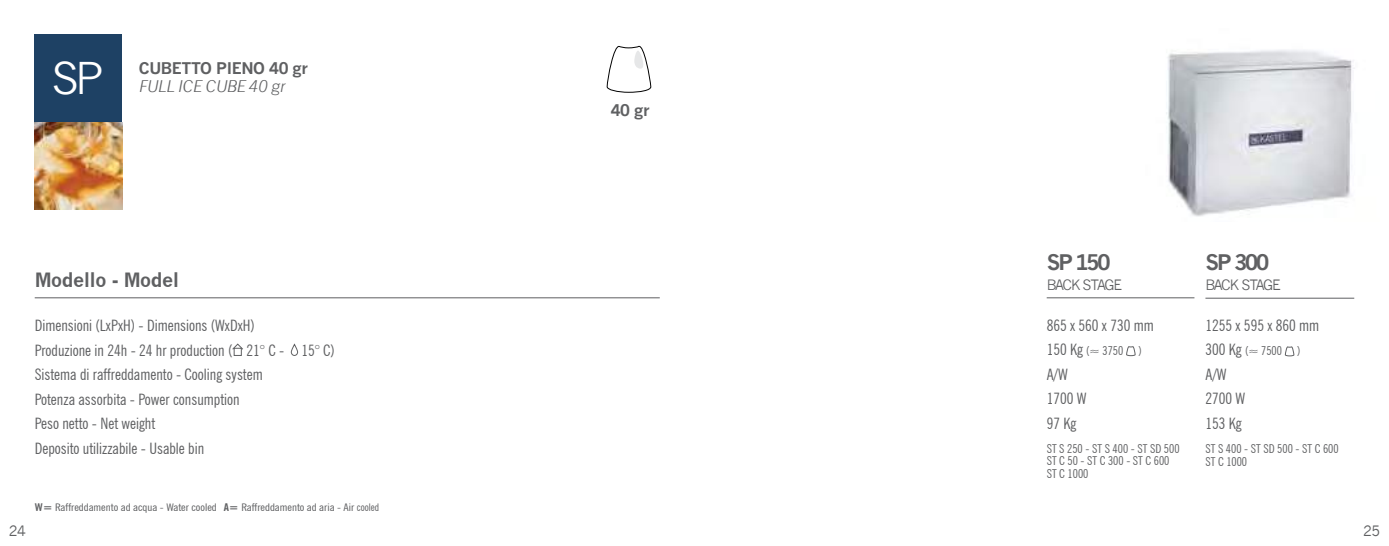
<style>
.page{position:relative;width:1389px;height:546px;background:#fff}
.page>*{position:absolute;margin:0;border:0;box-sizing:border-box;transform-origin:0 0}
.t1{font:42.88px "News Gothic";color:#fff}
.t2{font:700 21px "News Gothic";letter-spacing:-.1em;color:#5f6062}
.t3{font:700 19.25px "News Gothic";letter-spacing:-.025em;color:#5f6062}
.t4{font:condensed 15.75px/24.5px "News Gothic BT";color:#5f6062}
.t5{font:700 15.75px "News Gothic";letter-spacing:-.025em;color:#5f6062}
.t6{font:italic 15.75px "News Gothic";letter-spacing:-.025em;color:#5f6062}
.t7{font:14px "News Gothic";letter-spacing:-.085em;color:#5f6062}
.t8{font:condensed 12.25px/12.2px "News Gothic BT";color:#5f6062}
.t9{font:condensed 10.5px "News Gothic BT";color:#5f6062;scale:1.14 1}
.s1{font-weight:700}
.s2{font-size:15.75px}
</style>
<div class="page">
<hr style="left:35px;top:297px;width:625px;height:1px;background:#5f6062">
<div style="left:35px;top:35px;width:87px;height:87px;background:#1e4164"></div>
<hr style="left:1047px;top:297px;width:147px;height:1px;background:#5f6062">
<hr style="left:1205px;top:298px;width:149px;height:1px;background:#5f6062">
<img style="left:1166px;top:50px;width:189px;height:167px">
<svg style="left:1126px;top:346px;width:10px;height:10px"></svg>
<svg style="left:1285px;top:346px;width:10px;height:10px"></svg>
<div style="left:234px;top:348px;width:8px;height:8px;border:1px solid #5f6062"></div>
<svg style="left:232px;top:343px;width:11px;height:7px"></svg>
<div style="left:291px;top:344px;width:7px;height:12px;border:1px solid #5f6062;border-radius:3px"></div>
<svg style="left:607px;top:45px;width:44px;height:48px"></svg>
<img style="left:35px;top:122px;width:87px;height:87px">
<h1 class="t1" style="left:52px;top:54px;width:54px">SP</h1>
<p class="t5" style="left:139px;top:59px;width:171px">CUBETTO PIENO 40 gr</p>
<p class="t6" style="left:139px;top:76px;width:148px">FULL ICE CUBE 40 gr</p>
<p class="t3" style="left:35px;top:268px;width:146px">Modello - Model</p>
<p class="t4" style="left:35px;top:313px;width:302px">Dimensioni (LxPxH) - Dimensions (WxDxH)<br>Produzione in 24h - 24 hr production ( 21° C - 15° C)<br>Sistema di raffreddamento - Cooling system<br>Potenza assorbita - Power consumption<br>Peso netto - Net weight<br>Deposito utilizzabile - Usable bin</p>
<p class="t9" style="left:35px;top:501px;width:304px"><span class="s1">W=</span> Raffreddamento ad acqua - Water cooled <span class="s1">A=</span> Raffreddamento ad aria - Air cooled</p>
<p class="t5" style="left:611px;top:101px;width:41px">40 gr</p>
<h2 class="t2" style="left:1047px;top:249px;width:65px">SP 150</h2>
<h2 class="t2" style="left:1205px;top:249px;width:65px">SP 300</h2>
<p class="t7" style="left:1047px;top:277px;width:77px">BACK STAGE</p>
<p class="t7" style="left:1205px;top:277px;width:77px">BACK STAGE</p>
<p class="t4" style="left:1047px;top:312px;width:109px">865 x 560 x 730 mm</p>
<p class="t8" style="left:1047px;top:344px;width:97px"><span class="s2">150 Kg</span> (≈ 3750 )</p>
<p class="t4" style="left:1047px;top:361px;width:41px">A/W<br>1700 W<br>97 Kg</p>
<p class="t8" style="left:1047px;top:442px;width:134px">ST S 250 - ST S 400 - ST SD 500<br>ST C 50 - ST C 300 - ST C 600<br>ST C 1000</p>
<p class="t4" style="left:1205px;top:313px;width:115px">1255 x 595 x 860 mm</p>
<p class="t8" style="left:1205px;top:345px;width:97px"><span class="s2">300 Kg</span> (≈ 7500 )</p>
<p class="t4" style="left:1205px;top:362px;width:41px">A/W<br>2700 W<br>153 Kg</p>
<p class="t8" style="left:1205px;top:443px;width:135px">ST S 400 - ST SD 500 - ST C 600<br>ST C 1000</p>
<p class="t7" style="left:9px;top:523px;width:19px">24</p>
<p class="t7" style="left:1363px;top:523px;width:19px">25</p>
</div>
